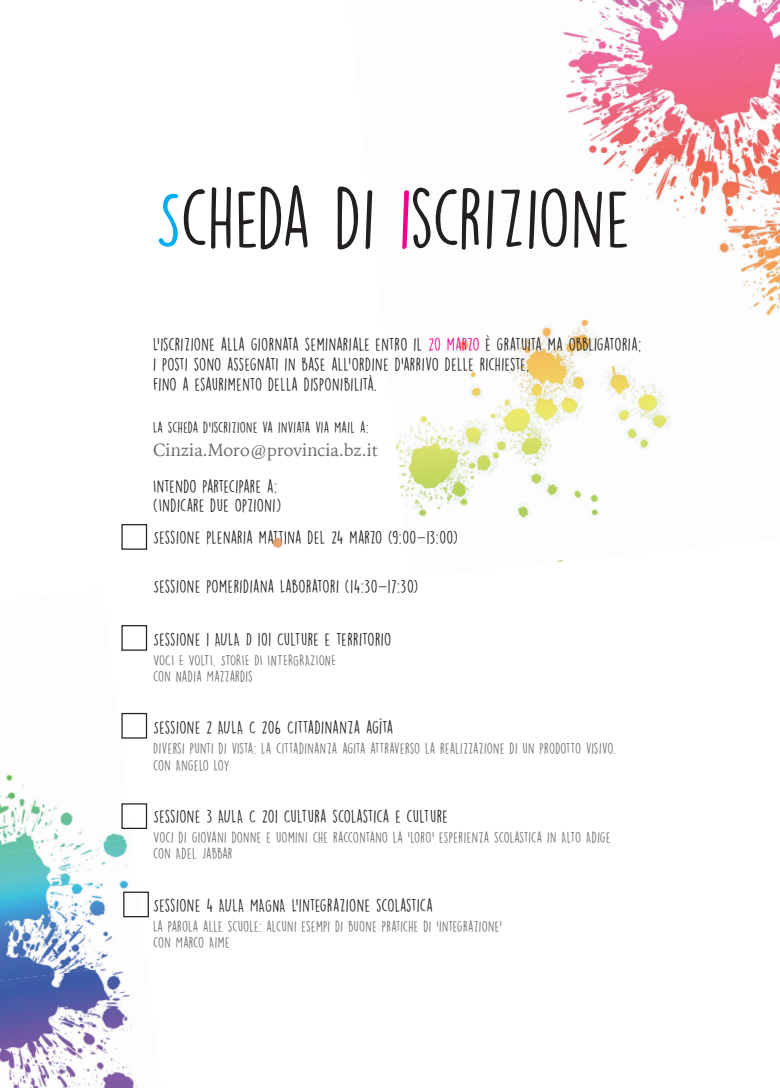
<style>
.page{position:relative;width:780px;height:1088px;background:#fff}
.page>*{position:absolute;margin:0;border:0;box-sizing:border-box;transform-origin:0 0}
.t1{font:75px "DK Lemon Yellow Sun";letter-spacing:-.015em;color:#231f20}
.t2{font:17.5px "Iowan Old Style";color:#6c6d70}
.t3{font:16.25px/20px "DK Lemon Yellow Sun";letter-spacing:.015em;color:#231f20}
.t4{font:13.75px/16.2px "DK Lemon Yellow Sun";letter-spacing:.005em;color:#6c6d70}
.t5{font:13.75px/16.2px "DK Lemon Yellow Sun";letter-spacing:.03em;color:#6c6d70}
.t6{font:13.75px "DK Lemon Yellow Sun";letter-spacing:.015em;color:#231f20}
.s1{color:#00aeef}
.s2{color:#ed028c}
</style>
<div class="page">
<img style="left:396px;top:444px;width:202px;height:118px">
<img style="left:621px;top:422px;width:50px;height:28px">
<img style="left:737px;top:0;width:43px;height:308px">
<img style="left:398px;top:319px;width:196px;height:125px">
<img style="left:594px;top:270px;width:185px;height:152px">
<img style="left:594px;top:137px;width:171px;height:152px">
<img style="left:566px;top:4px;width:185px;height:151px">
<img style="left:562px;top:0;width:175px;height:44px">
<img style="left:405px;top:530px;width:53px;height:15px">
<svg style="left:273px;top:537px;width:13px;height:12px"></svg>
<img style="left:0;top:981px;width:138px;height:107px">
<img style="left:0;top:854px;width:146px;height:127px">
<img style="left:0;top:738px;width:132px;height:116px">
<div style="left:121px;top:524px;width:26px;height:26px;border:1px solid #231f20"></div>
<div style="left:121px;top:625px;width:26px;height:26px;border:1px solid #231f20"></div>
<div style="left:121px;top:713px;width:26px;height:25px;border:1px solid #231f20"></div>
<div style="left:121px;top:803px;width:26px;height:26px;border:1px solid #231f20"></div>
<div style="left:123px;top:891px;width:26px;height:26px;border:1px solid #231f20"></div>
<h1 class="t1" style="left:155px;top:173px;width:477px"><span class="s1">S</span>CHEDA DI <span class="s2">I</span>SCRIZIONE</h1>
<p class="t3" style="left:153px;top:334px;width:489px">L’ISCRIZIONE ALLA GIORNATA SEMINARIALE ENTRO IL <span class="s2">20 MARZO</span> È GRATUITA MA OBBLIGATORIA;<br>I POSTI SONO ASSEGNATI IN BASE ALL’ORDINE D’ARRIVO DELLE RICHIESTE,<br>FINO A ESAURIMENTO DELLA DISPONIBILITÀ.</p>
<p class="t6" style="left:153px;top:419px;width:217px">LA SCHEDA D’ISCRIZIONE VA INVIATA VIA MAIL A:</p>
<p class="t2" style="left:153px;top:434px;width:226px">Cinzia.Moro@provincia.bz.it</p>
<p class="t3" style="left:153px;top:477px;width:129px;line-height:18.8px">INTENDO PARTECIPARE A: (INDICARE DUE OPZIONI)</p>
<p class="t3" style="left:153px;top:528px;width:306px">SESSIONE PLENARIA MATTINA DEL 24 MARZO (9:00-13:00)</p>
<p class="t3" style="left:153px;top:576px;width:266px">SESSIONE POMERIDIANA LABORATORI (14:30-17:30)</p>
<p class="t3" style="left:153px;top:629px;width:239px">SESSIONE 1 AULA D 101 CULTURE E TERRITORIO</p>
<p class="t5" style="left:153px;top:652px;width:184px">VOCI E VOLTI. STORIE DI INTERGRAZIONE<br>CON NADIA MAZZARDIS</p>
<p class="t3" style="left:153px;top:718px;width:242px">SESSIONE 2 AULA C 206 CITTADINANZA AGÌTA</p>
<p class="t4" style="left:153px;top:740px;width:464px">DIVERSI PUNTI DI VISTA: LA CITTADINANZA AGITA ATTRAVERSO LA REALIZZAZIONE DI UN PRODOTTO VISIVO.<br>CON ANGELO LOY</p>
<p class="t3" style="left:153px;top:806px;width:296px">SESSIONE 3 AULA C 201 CULTURA SCOLASTICA E CULTURE</p>
<p class="t4" style="left:153px;top:829px;width:459px">VOCI DI GIOVANI DONNE E UOMINI CHE RACCONTANO LA ‘LORO’ ESPERIENZA SCOLASTICA IN ALTO ADIGE<br>CON ADEL JABBAR</p>
<p class="t3" style="left:153px;top:895px;width:281px">SESSIONE 4 AULA MAGNA L’INTEGRAZIONE SCOLASTICA</p>
<p class="t4" style="left:153px;top:918px;width:350px">LA PAROLA ALLE SCUOLE: ALCUNI ESEMPI DI BUONE PRATICHE DI ‘INTEGRAZIONE’<br>CON MARCO AIME</p>
</div>
